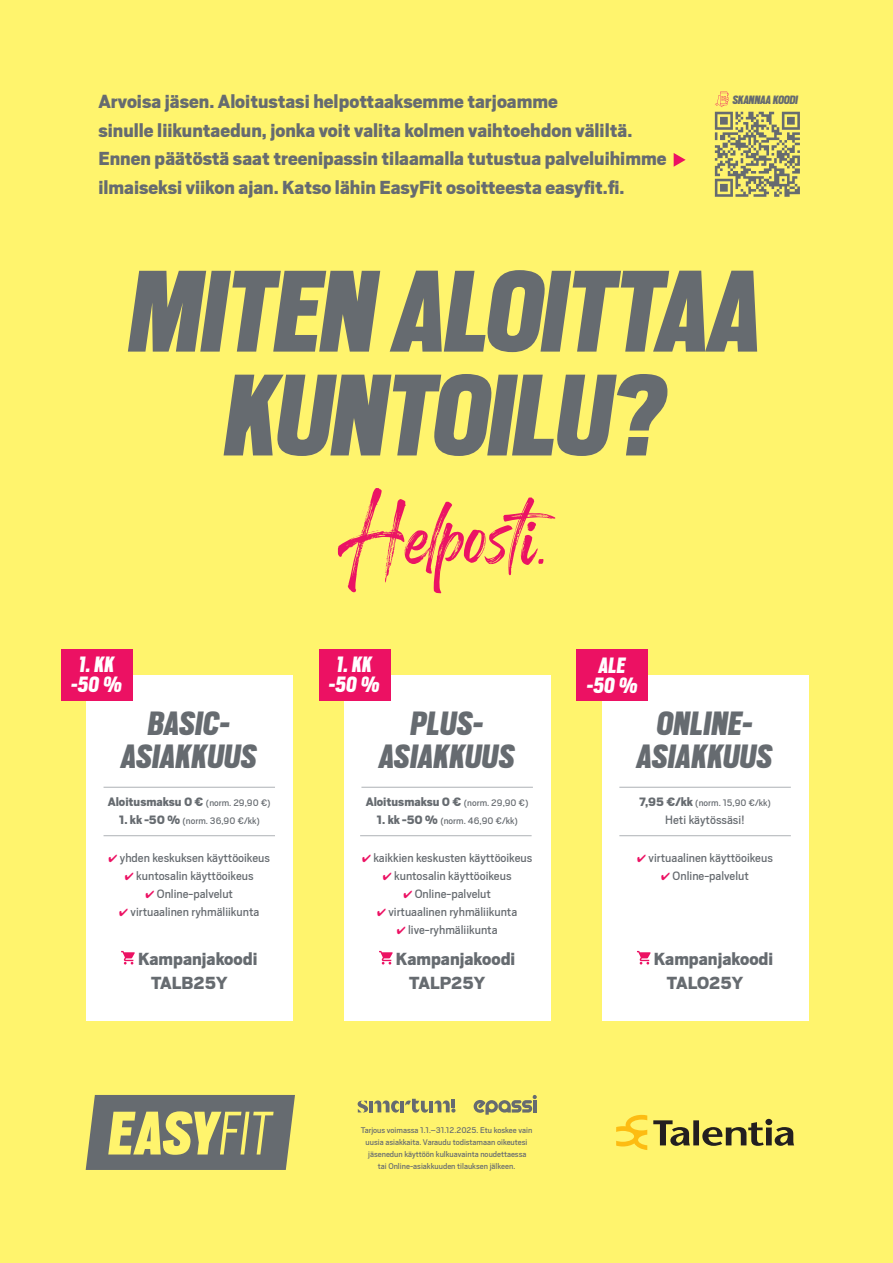
<style>
.page{position:relative;width:893px;height:1263px;background:#fff46d}
.page>*{position:absolute;margin:0;border:0;box-sizing:border-box;transform-origin:0 0}
.t1{font:italic 900 129.15px "Scout Cond";color:#666b70}
.t2{font:italic 900 37.5px "Scout Cond";letter-spacing:.02em;color:#666b70}
.t3{font:italic 900 24.75px "Scout Cond";letter-spacing:.02em;color:#fff;scale:.95 1}
.t4{font:900 21px/28.5px "Scout";color:#666b70}
.t5{font:900 19.5px "Scout";color:#666b70}
.t6{font:13.5px "Scout";color:#666b70}
.t7{font:900 13.5px "Scout";color:#666b70}
.t8{font:italic 900 13.5px "Scout Cond";color:#666b70}
.t9{font:10.5px "Scout";color:#666b70}
.t10{font:9.15px "Scout";color:#666b70}
.s1{font-weight:400;font-size:10.5px}
.s2{font-weight:900;font-size:13.5px}
.s3{color:#ec1163}
</style>
<div class="page">
<svg style="left:337px;top:488px;width:219px;height:105px"></svg>
<svg style="left:674px;top:153px;width:12px;height:14px"></svg>
<div style="left:86px;top:675px;width:206px;height:345px;background:#fff"></div>
<svg style="left:121px;top:951px;width:14px;height:13px"></svg>
<hr style="left:104px;top:835px;width:171px;height:1px;background:#aeb2b6">
<hr style="left:104px;top:787px;width:171px;height:1px;background:#aeb2b6">
<div style="left:61px;top:649px;width:71px;height:52px;background:#ec1163"></div>
<div style="left:344px;top:675px;width:206px;height:345px;background:#fff"></div>
<svg style="left:379px;top:951px;width:14px;height:13px"></svg>
<hr style="left:360px;top:835px;width:172px;height:1px;background:#aeb2b6">
<hr style="left:361px;top:787px;width:172px;height:1px;background:#aeb2b6">
<div style="left:319px;top:649px;width:71px;height:52px;background:#ec1163"></div>
<div style="left:602px;top:675px;width:206px;height:345px;background:#fff"></div>
<svg style="left:637px;top:951px;width:14px;height:13px"></svg>
<hr style="left:619px;top:835px;width:172px;height:1px;background:#aeb2b6">
<hr style="left:619px;top:787px;width:172px;height:1px;background:#aeb2b6">
<div style="left:577px;top:649px;width:71px;height:52px;background:#ec1163"></div>
<hr style="left:369px;top:1101px;width:4px;height:11px;background:#666b70">
<svg style="left:358px;top:1101px;width:10px;height:11px"></svg>
<hr style="left:400px;top:1101px;width:4px;height:11px;background:#666b70">
<svg style="left:374px;top:1100px;width:25px;height:12px"></svg>
<svg style="left:405px;top:1099px;width:23px;height:14px"></svg>
<hr style="left:429px;top:1101px;width:4px;height:11px;background:#666b70">
<svg style="left:434px;top:1099px;width:22px;height:14px"></svg>
<svg style="left:474px;top:1095px;width:63px;height:20px"></svg>
<svg style="left:715px;top:91px;width:85px;height:106px"></svg>
<svg style="left:86px;top:1095px;width:209px;height:75px"></svg>
<svg style="left:653px;top:1120px;width:37px;height:26px"></svg>
<div style="left:693px;top:1120px;width:6px;height:25px;background:#231f20"></div>
<svg style="left:702px;top:1119px;width:92px;height:27px"></svg>
<svg style="left:616px;top:1115px;width:31px;height:35px"></svg>
<p class="t4" style="left:98px;top:86px;width:461px">Arvoisa jäsen. Aloitustasi helpottaaksemme tarjoamme</p>
<p class="t4" style="left:98px;top:115px;width:535px">sinulle liikuntaedun, jonka voit valita kolmen vaihtoehdon väliltä.</p>
<p class="t4" style="left:98px;top:143px;width:570px">Ennen päätöstä saat treenipassin tilaamalla tutustua palveluihimme ilmaiseksi viikon ajan. Katso lähin EasyFit osoitteesta easyfit.fi.</p>
<p class="t8" style="left:733px;top:91px;width:67px">SKANNAA KOODI</p>
<p class="t1" style="left:131px;top:228px;width:633px">MITEN ALOITTAA</p>
<p class="t1" style="left:227px;top:331px;width:441px">KUNTOILU?</p>
<p class="t3" style="left:79px;top:648px;width:39px">1. KK</p>
<p class="t3" style="left:71px;top:669px;width:55px">-50 %</p>
<p class="t2" style="left:149px;top:699px;width:83px">BASIC-</p>
<p class="t2" style="left:122px;top:732px;width:136px">ASIAKKUUS</p>
<p class="t7" style="left:108px;top:793px;width:164px">Aloitusmaksu 0 € <span class="s1">(norm. 29,90 €)</span></p>
<p class="t9" style="left:119px;top:814px;width:143px"><span class="s2">1. kk -50 %</span> (norm. 36,90 €/kk)</p>
<p class="t6" style="left:109px;top:849px;width:163px"><span class="s3">✔</span> yhden keskuksen käyttöoikeus</p>
<p class="t6" style="left:125px;top:867px;width:130px"><span class="s3">✔</span> kuntosalin käyttöoikeus</p>
<p class="t6" style="left:145px;top:885px;width:89px"><span class="s3">✔</span> Online-palvelut</p>
<p class="t6" style="left:119px;top:903px;width:142px"><span class="s3">✔</span> virtuaalinen ryhmäliikunta</p>
<p class="t5" style="left:138px;top:946px;width:121px">Kampanjakoodi</p>
<p class="t5" style="left:151px;top:970px;width:78px">TALB25Y</p>
<p class="t3" style="left:337px;top:648px;width:39px">1. KK</p>
<p class="t3" style="left:329px;top:669px;width:55px">-50 %</p>
<p class="t2" style="left:411px;top:699px;width:74px">PLUS-</p>
<p class="t2" style="left:380px;top:732px;width:136px">ASIAKKUUS</p>
<p class="t7" style="left:366px;top:793px;width:164px">Aloitusmaksu 0 € <span class="s1">(norm. 29,90 €)</span></p>
<p class="t9" style="left:376px;top:814px;width:143px"><span class="s2">1. kk -50 %</span> (norm. 46,90 €/kk)</p>
<p class="t6" style="left:362px;top:849px;width:172px"><span class="s3">✔</span> kaikkien keskusten käyttöoikeus</p>
<p class="t6" style="left:383px;top:867px;width:130px"><span class="s3">✔</span> kuntosalin käyttöoikeus</p>
<p class="t6" style="left:403px;top:885px;width:89px"><span class="s3">✔</span> Online-palvelut</p>
<p class="t6" style="left:377px;top:903px;width:142px"><span class="s3">✔</span> virtuaalinen ryhmäliikunta</p>
<p class="t6" style="left:397px;top:921px;width:102px"><span class="s3">✔</span> live-ryhmäliikunta</p>
<p class="t5" style="left:396px;top:946px;width:121px">Kampanjakoodi</p>
<p class="t5" style="left:409px;top:970px;width:77px">TALP25Y</p>
<p class="t3" style="left:599px;top:649px;width:29px">ALE</p>
<p class="t3" style="left:587px;top:670px;width:55px">-50 %</p>
<p class="t2" style="left:657px;top:699px;width:97px">ONLINE-</p>
<p class="t2" style="left:638px;top:732px;width:136px">ASIAKKUUS</p>
<p class="t9" style="left:639px;top:796px;width:133px"><span class="s2">7,95 €/kk</span> (norm. 15,90 €/kk)</p>
<p class="t6" style="left:665px;top:811px;width:81px">Heti käytössäsi!</p>
<p class="t6" style="left:637px;top:849px;width:137px"><span class="s3">✔</span> virtuaalinen käyttöoikeus</p>
<p class="t6" style="left:661px;top:867px;width:89px"><span class="s3">✔</span> Online-palvelut</p>
<p class="t5" style="left:654px;top:946px;width:121px">Kampanjakoodi</p>
<p class="t5" style="left:667px;top:970px;width:78px">TALO25Y</p>
<p class="t10" style="left:361px;top:1124px;width:173px">Tarjous voimassa 1.1.–31.12.2025. Etu koskee vain</p>
<p class="t10" style="left:365px;top:1136px;width:163px">uusia asiakkaita. Varaudu todistamaan oikeutesi</p>
<p class="t10" style="left:368px;top:1148px;width:160px">jäsenedun käyttöön kulkuavainta noudettaessa</p>
<p class="t10" style="left:378px;top:1160px;width:139px">tai Online-asiakkuuden tilauksen jälkeen.</p>
</div>
